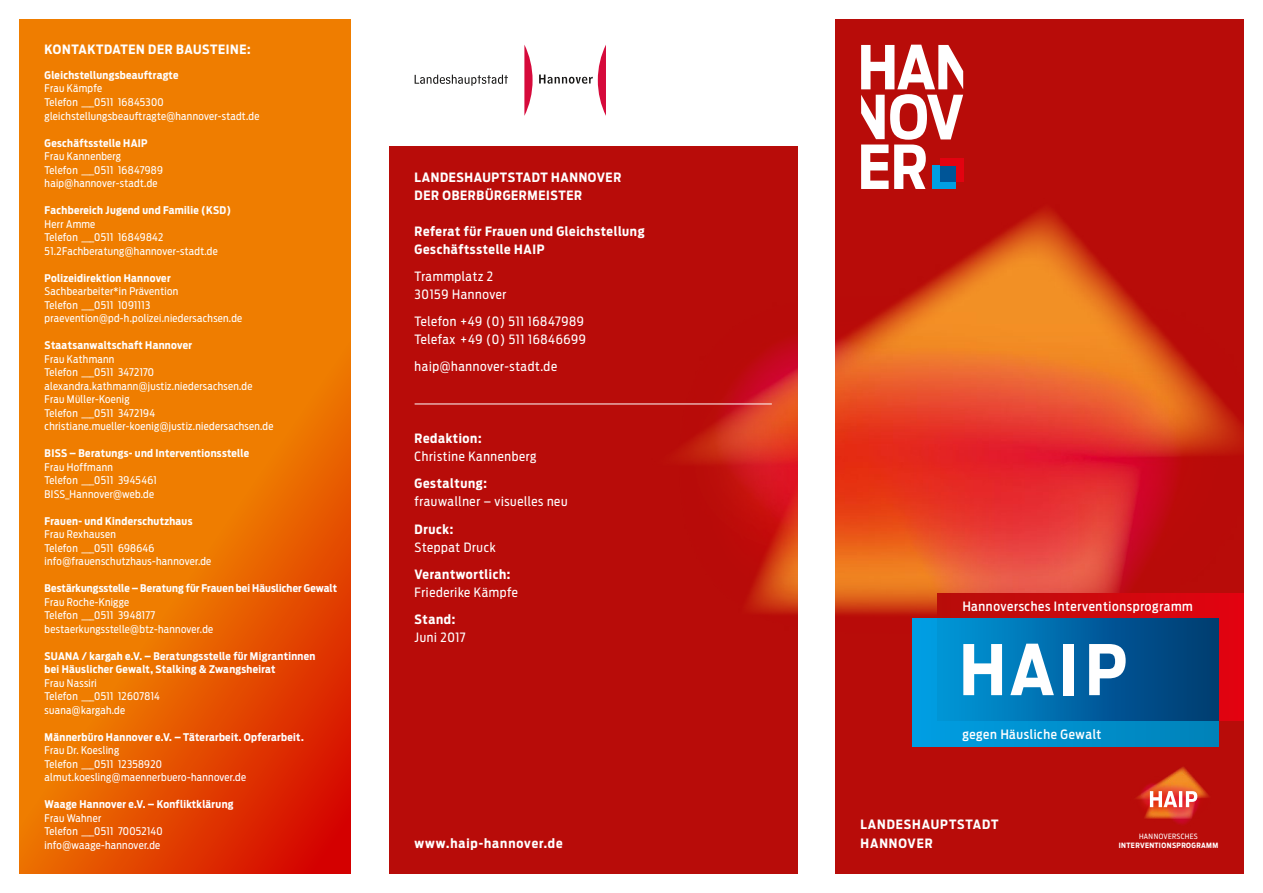
<style>
.page{position:relative;width:1263px;height:893px;background:#fff}
.page>*{position:absolute;margin:0;border:0;box-sizing:border-box;transform-origin:0 0}
.t1{font:700 69px "Antenna Condensed";color:#fff}
.t2{font:12.75px/18px "Antenna Condensed";letter-spacing:.05em;color:#fff}
.t3{font:700 12.75px/18px "Antenna Condensed";letter-spacing:.05em;color:#fff}
.t4{font:700 12.75px/19.2px "Antenna Condensed";letter-spacing:.075em;color:#fff}
.t5{font:500 12.75px "Antenna Condensed";letter-spacing:.05em;color:#fff}
.t6{font:10.5px/13.5px "Antenna Condensed";letter-spacing:.03em;color:#fff}
.t7{font:700 10.5px/13.5px "Antenna Condensed";letter-spacing:.03em;color:#fff}
.t8{font:700 10.5px "Antenna Condensed";letter-spacing:.01em;color:#fff}
.t9{font:700 7.2px "Antenna Condensed";letter-spacing:.05em;color:#fff}
.t10{font:7.2px "Antenna Condensed";letter-spacing:.05em;color:#fff}
</style>
<div class="page">
<div style="left:19px;top:19px;width:332px;height:855px;background:#ef7d00"></div>
<svg style="left:19px;top:378px;width:332px;height:496px"></svg>
<svg style="left:524px;top:45px;width:9px;height:71px"></svg>
<svg style="left:539px;top:45px;width:67px;height:71px"></svg>
<svg style="left:415px;top:75px;width:93px;height:11px"></svg>
<div style="left:389px;top:147px;width:408px;height:727px;background:#b80c09"></div>
<img style="left:639px;top:340px;width:158px;height:274px">
<hr style="left:415px;top:404px;width:357px;height:1px;background:#fff">
<div style="left:836px;top:19px;width:408px;height:855px;background:#b80c09"></div>
<img style="left:1136px;top:767px;width:73px;height:57px">
<svg style="left:1150px;top:791px;width:47px;height:16px"></svg>
<img style="left:836px;top:209px;width:408px;height:410px">
<svg style="left:861px;top:45px;width:102px;height:144px"></svg>
<div style="left:938px;top:593px;width:306px;height:128px;background:linear-gradient(to right,#b90d09,#de0412)"></div>
<div style="left:912px;top:619px;width:306px;height:127px;background:linear-gradient(to right,#009ee3,#0082b8)"></div>
<div style="left:938px;top:619px;width:280px;height:102px;background:linear-gradient(to right,#0096d9,#00366e)"></div>
<p class="t3" style="left:45px;top:40px;width:208px">KONTAKTDATEN DER BAUSTEINE:</p>
<p class="t7" style="left:45px;top:68px;width:135px">Gleichstellungsbeauftragte</p>
<p class="t6" style="left:45px;top:82px;width:216px">Frau Kämpfe<br>Telefon ___0511 16845300 gleichstellungsbeauftragte@hannover-stadt.de</p>
<p class="t7" style="left:45px;top:136px;width:105px">Geschäftsstelle HAIP</p>
<p class="t6" style="left:45px;top:149px;width:120px">Frau Kannenberg<br>Telefon ___0511 16847989 haip@hannover-stadt.de</p>
<p class="t7" style="left:45px;top:203px;width:188px">Fachbereich Jugend und Familie (KSD)</p>
<p class="t6" style="left:45px;top:217px;width:175px">Herr Amme<br>Telefon ___0511 16849842<br>51.2Fachberatung@hannover-stadt.de</p>
<p class="t7" style="left:45px;top:271px;width:127px">Polizeidirektion Hannover</p>
<p class="t6" style="left:45px;top:284px;width:199px">Sachbearbeiter*in Prävention<br>Telefon ___0511 1091113 praevention@pd-h.polizei.niedersachsen.de</p>
<p class="t7" style="left:45px;top:338px;width:149px">Staatsanwaltschaft Hannover</p>
<p class="t6" style="left:45px;top:352px;width:230px">Frau Kathmann<br>Telefon ___0511 3472170 alexandra.kathmann@justiz.niedersachsen.de<br>Frau Müller-Koenig<br>Telefon ___0511 3472194 christiane.mueller-koenig@justiz.niedersachsen.de</p>
<p class="t7" style="left:45px;top:446px;width:206px">BISS – Beratungs- und Interventionsstelle</p>
<p class="t6" style="left:45px;top:460px;width:114px">Frau Hoffmann<br>Telefon ___0511 3945461<br>BISS_Hannover@web.de</p>
<p class="t7" style="left:45px;top:514px;width:149px">Frauen- und Kinderschutzhaus</p>
<p class="t6" style="left:45px;top:527px;width:168px">Frau Rexhausen<br>Telefon ___0511 698646 info@frauenschutzhaus-hannover.de</p>
<p class="t8" style="left:45px;top:581px;width:294px">Bestärkungsstelle – Beratung für Frauen bei Häuslicher Gewalt</p>
<p class="t6" style="left:45px;top:595px;width:170px">Frau Roche-Knigge<br>Telefon ___0511 3948177 bestaerkungsstelle@btz-hannover.de</p>
<p class="t7" style="left:45px;top:649px;width:272px">SUANA / kargah e.V. – Beratungsstelle für Migrantinnen bei Häuslicher Gewalt, Stalking &amp; Zwangsheirat</p>
<p class="t6" style="left:45px;top:676px;width:117px">Frau Nassiri<br>Telefon ___0511 12607814 suana@kargah.de</p>
<p class="t7" style="left:45px;top:730px;width:261px">Männerbüro Hannover e.V. – Täterarbeit. Opferarbeit.</p>
<p class="t6" style="left:45px;top:743px;width:203px">Frau Dr. Koesling<br>Telefon ___0511 12358920 almut.koesling@maennerbuero-hannover.de</p>
<p class="t7" style="left:45px;top:797px;width:190px">Waage Hannover e.V. – Konfliktklärung</p>
<p class="t6" style="left:45px;top:811px;width:120px">Frau Wahner<br>Telefon ___0511 70052140 info@waage-hannover.de</p>
<p class="t3" style="left:415px;top:169px;width:208px">LANDESHAUPTSTADT HANNOVER<br>DER OBERBÜRGERMEISTER</p>
<p class="t3" style="left:415px;top:223px;width:231px">Referat für Frauen und Gleichstellung<br>Geschäftsstelle HAIP</p>
<p class="t2" style="left:415px;top:268px;width:93px">Trammplatz 2<br>30159 Hannover</p>
<p class="t2" style="left:415px;top:313px;width:173px">Telefon +49 (0) 511 16847989<br>Telefax +49 (0) 511 16846699</p>
<p class="t2" style="left:415px;top:358px;width:144px">haip@hannover-stadt.de</p>
<p class="t3" style="left:415px;top:430px;width:68px">Redaktion:</p>
<p class="t2" style="left:415px;top:448px;width:123px">Christine Kannenberg</p>
<p class="t3" style="left:415px;top:475px;width:74px">Gestaltung:</p>
<p class="t2" style="left:415px;top:493px;width:154px">frauwallner – visuelles neu</p>
<p class="t3" style="left:415px;top:520px;width:40px">Druck:</p>
<p class="t2" style="left:415px;top:538px;width:83px">Steppat Druck</p>
<p class="t3" style="left:415px;top:565px;width:97px">Verantwortlich:</p>
<p class="t2" style="left:415px;top:583px;width:105px">Friederike Kämpfe</p>
<p class="t3" style="left:415px;top:610px;width:42px">Stand:</p>
<p class="t2" style="left:415px;top:628px;width:52px">Juni 2017</p>
<p class="t4" style="left:415px;top:827px;width:139px">LANDESHAUPTSTADT</p>
<p class="t4" style="left:415px;top:834px;width:149px">www.haip-hannover.de</p>
<p class="t5" style="left:962px;top:598px;width:232px">Hannoversches Interventionsprogramm</p>
<h1 class="t1" style="left:959px;top:623px;width:170px">HAIP</h1>
<p class="t5" style="left:962px;top:726px;width:141px">gegen Häusliche Gewalt</p>
<p class="t4" style="left:860px;top:815px;width:139px">LANDESHAUPTSTADT<br>HANNOVER</p>
<p class="t10" style="left:1139px;top:831px;width:60px">HANNOVERSCHES</p>
<p class="t9" style="left:1119px;top:841px;width:101px">INTERVENTIONSPROGRAMM</p>
</div>
